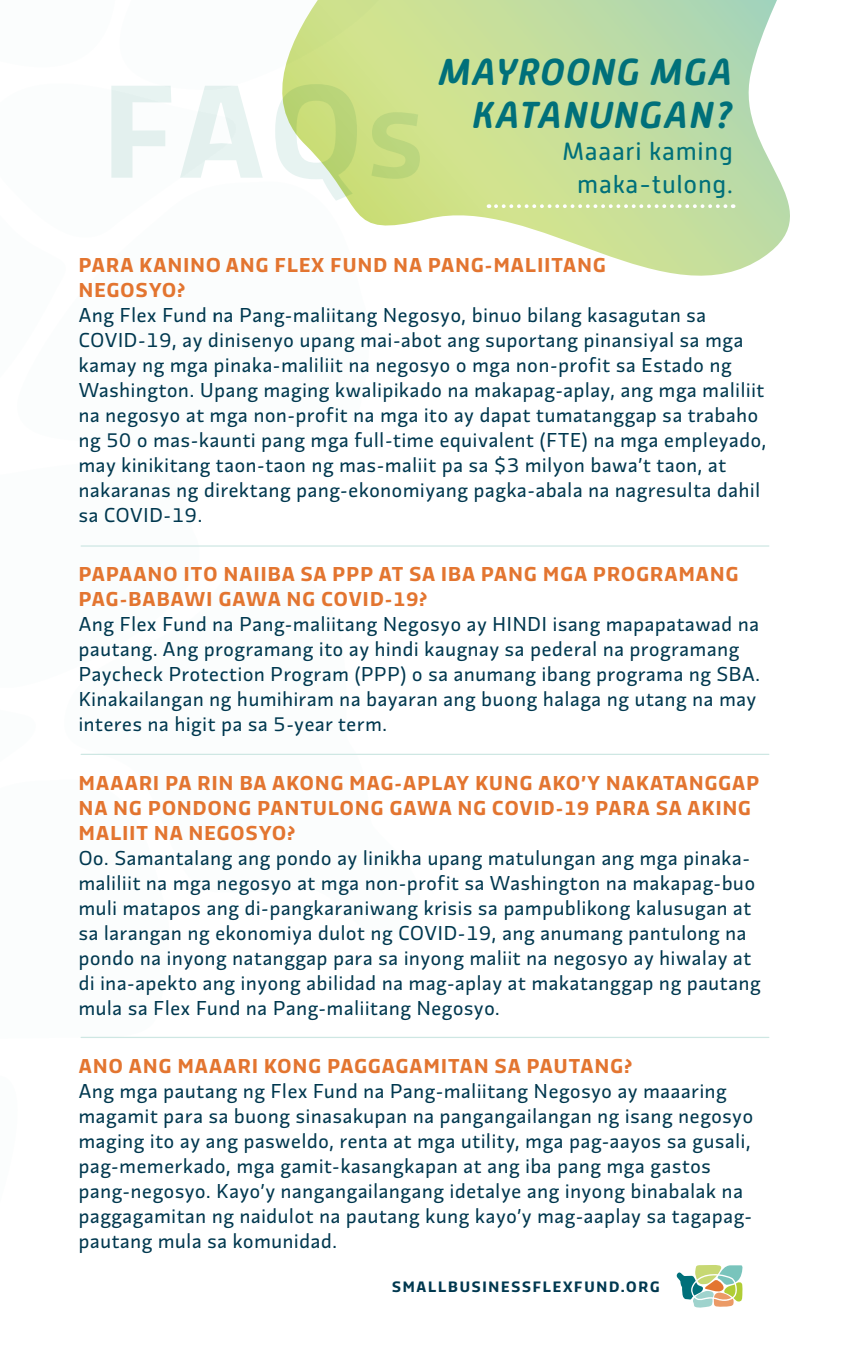
<style>
.page{position:relative;width:855px;height:1350px;background:#fff}
.page>*{position:absolute;margin:0;border:0;box-sizing:border-box;transform-origin:0 0}
.t1{font:italic 700 37.5px/42.5px "Alwyn New Rounded";letter-spacing:.03em;color:#00707a;text-align:right}
.t2{font:25px/32.5px "Alwyn New Rounded";letter-spacing:.03em;color:#00707a;text-align:center}
.t3{font:20px/25px "Divenire";letter-spacing:.04em;color:#00384f}
.t4{font:700 20px/25px "Divenire";letter-spacing:.06em;color:#e37530}
.t5{font:700 15px "Divenire";letter-spacing:.12em;color:#00384f}
</style>
<div class="page">
<hr style="left:81px;top:545px;width:688px;height:2px;background:#cee7e3">
<hr style="left:81px;top:754px;width:688px;height:1px;background:#cee7e3">
<hr style="left:81px;top:1037px;width:688px;height:1px;background:#cee7e3">
<svg style="left:676px;top:1265px;width:67px;height:43px"></svg>
<svg style="left:420px;top:0;width:370px;height:276px"></svg>
<svg style="left:496px;top:204px;width:238px;height:4px"></svg>
<svg style="left:111px;top:0;width:309px;height:226px"></svg>
<h1 class="t1" style="left:439px;top:51px;width:296px">MAYROONG MGA<br>KATANUNGAN?</h1>
<p class="t2" style="left:562px;top:136px;width:172px">Maaari kaming maka-tulong.</p>
<p class="t4" style="left:79px;top:252px;width:528px">PARA KANINO ANG FLEX FUND NA PANG-MALIITANG<br>NEGOSYO?</p>
<p class="t3" style="left:79px;top:302px;width:689px">Ang Flex Fund na Pang-maliitang Negosyo, binuo bilang kasagutan sa COVID-19, ay dinisenyo upang mai-abot ang suportang pinansiyal sa mga kamay ng mga pinaka-maliliit na negosyo o mga non-profit sa Estado ng Washington. Upang maging kwalipikado na makapag-aplay, ang mga maliliit na negosyo at mga non-profit na mga ito ay dapat tumatanggap sa trabaho ng 50 o mas-kaunti pang mga full-time equivalent (FTE) na mga empleyado, may kinikitang taon-taon ng mas-maliit pa sa $3 milyon bawa’t taon, at nakaranas ng direktang pang-ekonomiyang pagka-abala na nagresulta dahil sa COVID-19.</p>
<p class="t4" style="left:79px;top:561px;width:661px">PAPAANO ITO NAIIBA SA PPP AT SA IBA PANG MGA PROGRAMANG<br>PAG-BABAWI GAWA NG COVID-19?</p>
<p class="t3" style="left:79px;top:610px;width:683px">Ang Flex Fund na Pang-maliitang Negosyo ay HINDI isang mapapatawad na pautang. Ang programang ito ay hindi kaugnay sa pederal na programang Paycheck Protection Program (PPP) o sa anumang ibang programa ng SBA.<br>Kinakailangan ng humihiram na bayaran ang buong halaga ng utang na may interes na higit pa sa 5-year term.</p>
<p class="t4" style="left:79px;top:769px;width:682px">MAAARI PA RIN BA AKONG MAG-APLAY KUNG AKO’Y NAKATANGGAP<br>NA NG PONDONG PANTULONG GAWA NG COVID-19 PARA SA AKING<br>MALIIT NA NEGOSYO?</p>
<p class="t3" style="left:79px;top:844px;width:683px">Oo. Samantalang ang pondo ay linikha upang matulungan ang mga pinaka&shy;maliliit na mga negosyo at mga non-profit sa Washington na makapag-buo muli matapos ang di-pangkaraniwang krisis sa pampublikong kalusugan at sa larangan ng ekonomiya dulot ng COVID-19, ang anumang pantulong na pondo na inyong natanggap para sa inyong maliit na negosyo ay hiwalay at di ina-apekto ang inyong abilidad na mag-aplay at makatanggap ng pautang mula sa Flex Fund na Pang-maliitang Negosyo.</p>
<p class="t4" style="left:79px;top:1053px;width:555px">ANO ANG MAAARI KONG PAGGAGAMITAN SA PAUTANG?</p>
<p class="t3" style="left:79px;top:1078px;width:676px">Ang mga pautang ng Flex Fund na Pang-maliitang Negosyo ay maaaring magamit para sa buong sinasakupan na pangangailangan ng isang negosyo maging ito ay ang pasweldo, renta at mga utility, mga pag-aayos sa gusali, pag-memerkado, mga gamit-kasangkapan at ang iba pang mga gastos pang-negosyo. Kayo’y nangangailangang idetalye ang inyong binabalak na paggagamitan ng naidulot na pautang kung kayo’y mag-aaplay sa tagapag&shy;pautang mula sa komunidad.</p>
<p class="t5" style="left:392px;top:1276px;width:269px">SMALLBUSINESSFLEXFUND.ORG</p>
</div>
